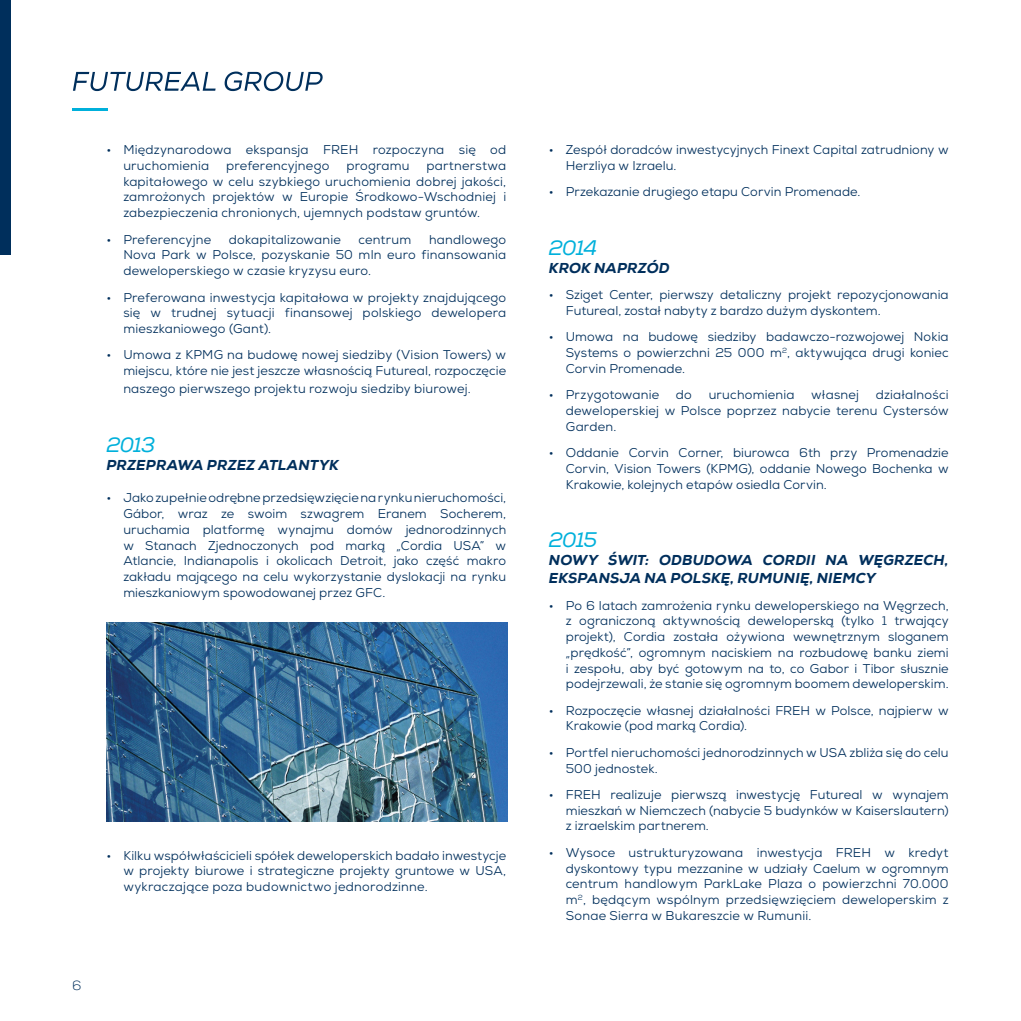
<style>
.page{position:relative;width:1021px;height:1021px;background:#fff}
.page>*{position:absolute;margin:0;border:0;box-sizing:border-box;transform-origin:0 0}
.t1{font:italic 21px "Nexa";letter-spacing:-.04em;color:#00b0db}
.t2{font:italic 800 14.25px/18px "Nexa";letter-spacing:.01em;color:#002f5c}
.t3{font:300 13.5px "Nexa";color:#002f5c}
.t4{font:12.75px/15.8px "Nexa";letter-spacing:.01em;color:#002f5c;text-align:justify}
</style>
<div class="page">
<hr style="left:72px;top:108px;width:36px;height:2px;background:#00b0db">
<svg style="left:73px;top:72px;width:143px;height:19px"></svg>
<svg style="left:224px;top:72px;width:99px;height:19px"></svg>
<img style="left:106px;top:622px;width:401px;height:199px">
<div style="left:0;top:0;width:11px;height:255px;background:#002f5c"></div>
<p class="t4" style="left:123px;top:142px;width:384px;text-indent:-17px">• Międzynarodowa ekspansja FREH rozpoczyna się od uruchomienia</p>
<p class="t4" style="left:226px;top:158px;width:105px">preferencyjnego</p>
<p class="t4" style="left:346px;top:158px;width:65px">programu</p>
<p class="t4" style="left:123px;top:158px;width:384px;text-indent:303px">partnerstwa kapitałowego w celu szybkiego uruchomienia dobrej jakości, zamrożonych projektów w Europie Środkowo-Wschodniej i zabezpieczenia chronionych, ujemnych podstaw gruntów.</p>
<p class="t4" style="left:106px;top:231px;width:106px">• Preferencyjne</p>
<p class="t4" style="left:229px;top:231px;width:113px">dokapitalizowanie</p>
<p class="t4" style="left:358px;top:231px;width:54px">centrum</p>
<p class="t4" style="left:123px;top:231px;width:384px;text-indent:306px">handlowego Nova Park w Polsce, pozyskanie 50 mln euro finansowania deweloperskiego w czasie kryzysu euro.</p>
<p class="t4" style="left:123px;top:289px;width:384px;text-indent:-17px">• Preferowana inwestycja kapitałowa w projekty znajdującego się w trudnej sytuacji finansowej polskiego dewelopera mieszkaniowego (Gant).</p>
<p class="t4" style="left:106px;top:347px;width:401px;text-align:right">• Umowa z KPMG na budowę nowej siedziby (Vision Towers) w miejscu, które nie jest jeszcze własnością Futureal, rozpoczęcie</p>
<p class="t4" style="left:123px;top:381px;width:349px">naszego pierwszego projektu rozwoju siedziby biurowej.</p>
<h1 class="t1" style="left:106px;top:431px;width:50px">2013</h1>
<p class="t2" style="left:106px;top:456px;width:234px">PRZEPRAWA PRZEZ ATLANTYK</p>
<p class="t4" style="left:123px;top:490px;width:384px;text-indent:-17px">• Jako zupełnie odrębne przedsięwzięcie na rynku nieruchomości, Gábor, wraz ze swoim szwagrem Eranem Socherem, uruchamia platformę wynajmu domów jednorodzinnych w Stanach Zjednoczonych pod marką „Cordia USA” w Atlancie, Indianapolis i okolicach Detroit, jako część makro zakładu mającego na celu wykorzystanie dyslokacji na rynku mieszkaniowym spowodowanej przez GFC.</p>
<p class="t4" style="left:123px;top:847px;width:384px;text-indent:-17px">• Kilku współwłaścicieli spółek deweloperskich badało inwestycje w projekty biurowe i strategiczne projekty gruntowe w USA, wykraczające poza budownictwo jednorodzinne.</p>
<p class="t3" style="left:72px;top:977px;width:11px">6</p>
<p class="t4" style="left:566px;top:142px;width:384px;text-indent:-17px">• Zespół doradców inwestycyjnych Finext Capital zatrudniony w<br>Herzliya w Izraelu.</p>
<p class="t4" style="left:549px;top:184px;width:313px">• Przekazanie drugiego etapu Corvin Promenade.</p>
<h1 class="t1" style="left:549px;top:234px;width:50px">2014</h1>
<p class="t2" style="left:549px;top:259px;width:122px">KROK NAPRZÓD</p>
<p class="t4" style="left:566px;top:287px;width:384px;text-indent:-17px">• Sziget Center, pierwszy detaliczny projekt repozycjonowania<br>Futureal, został nabyty z bardzo dużym dyskontem.</p>
<p class="t4" style="left:566px;top:329px;width:384px;text-indent:-17px">• Umowa na budowę siedziby badawczo-rozwojowej Nokia Systems o powierzchni 25 000 m<sup>2</sup>, aktywująca drugi koniec Corvin Promenade.</p>
<p class="t4" style="left:549px;top:387px;width:112px">• Przygotowanie</p>
<p class="t4" style="left:676px;top:387px;width:17px">do</p>
<p class="t4" style="left:708px;top:387px;width:87px">uruchomienia</p>
<p class="t4" style="left:811px;top:387px;width:49px">własnej</p>
<p class="t4" style="left:566px;top:387px;width:384px;text-indent:310px">działalności deweloperskiej w Polsce poprzez nabycie terenu Cystersów Garden.</p>
<p class="t4" style="left:566px;top:445px;width:384px;text-indent:-17px">• Oddanie Corvin Corner, biurowca 6th przy Promenadzie Corvin, Vision Towers (KPMG), oddanie Nowego Bochenka w Krakowie, kolejnych etapów osiedla Corvin.</p>
<h1 class="t1" style="left:549px;top:527px;width:50px">2015</h1>
<p class="t2" style="left:549px;top:551px;width:401px">NOWY ŚWIT: ODBUDOWA CORDII NA WĘGRZECH,<br>EKSPANSJA NA POLSKĘ, RUMUNIĘ, NIEMCY</p>
<p class="t4" style="left:566px;top:597px;width:384px;text-indent:-17px">• Po 6 latach zamrożenia rynku deweloperskiego na Węgrzech, z ograniczoną aktywnością deweloperską (tylko 1 trwający projekt), Cordia została ożywiona wewnętrznym sloganem „prędkość”, ogromnym naciskiem na rozbudowę banku ziemi i zespołu, aby być gotowym na to, co Gabor i Tibor słusznie podejrzewali, że stanie się ogromnym boomem deweloperskim.</p>
<p class="t4" style="left:566px;top:702px;width:384px;text-indent:-17px">• Rozpoczęcie własnej działalności FREH w Polsce, najpierw w<br>Krakowie (pod marką Cordia).</p>
<p class="t4" style="left:566px;top:744px;width:384px;text-indent:-17px">• Portfel nieruchomości jednorodzinnych w USA zbliża się do celu<br>500 jednostek.</p>
<p class="t4" style="left:566px;top:786px;width:384px;text-indent:-17px">• FREH realizuje pierwszą inwestycję Futureal w wynajem mieszkań w Niemczech (nabycie 5 budynków w Kaiserslautern) z izraelskim partnerem.</p>
<p class="t4" style="left:566px;top:844px;width:384px;text-indent:-17px">• Wysoce ustrukturyzowana inwestycja FREH w kredyt dyskontowy typu mezzanine w udziały Caelum w ogromnym centrum handlowym ParkLake Plaza o powierzchni 70.000 m<sup>2</sup>, będącym wspólnym przedsięwzięciem deweloperskim z Sonae Sierra w Bukareszcie w Rumunii.</p>
</div>
